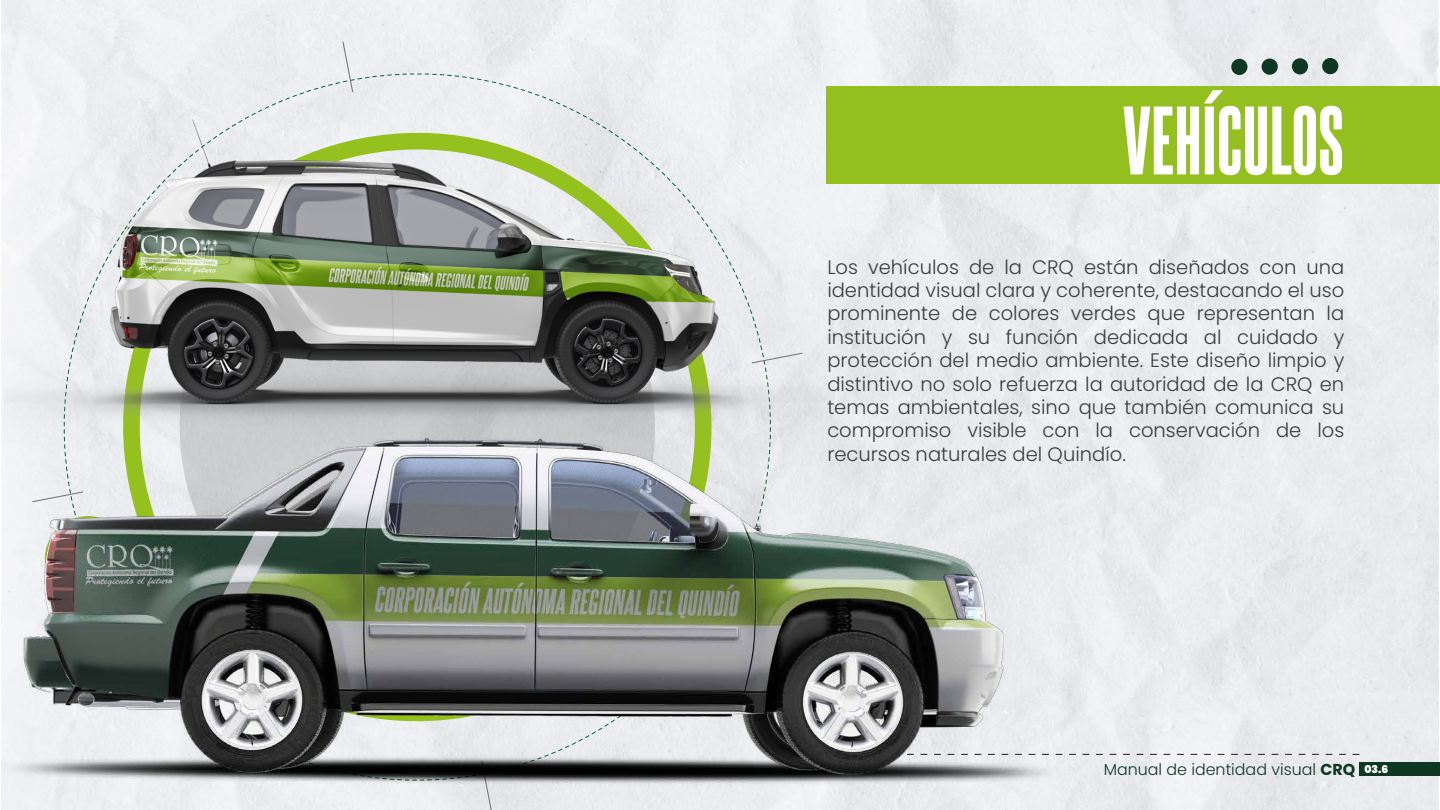
<style>
.page{position:relative;width:1440px;height:810px;background:#fff}
.page>*{position:absolute;margin:0;border:0;box-sizing:border-box;transform-origin:0 0}
.t1{font:82.5px "Steelfish Eb";color:#fff}
.t2{font:300 19.5px/23.4px "Poppins";color:#3c3c3b;text-align:justify}
.t3{font:300 15.83px "Poppins";color:#0e3822}
.s1{font-weight:700}
</style>
<div class="page">
<div style="left:1px;top:1px;width:1438px;height:808px;background:#ebedf0"></div>
<div style="left:4px;top:28px;width:831px;height:125px;background:#edeef1"></div>
<img style="left:1px;top:153px;width:1117px;height:657px">
<div style="left:827px;top:86px;width:613px;height:98px;background:#93bf1f"></div>
<div style="left:1322px;top:58px;width:16px;height:16px;background:#0e3822;border-radius:50%"></div>
<div style="left:1292px;top:58px;width:16px;height:17px;background:#0e3822;border-radius:50%"></div>
<div style="left:1262px;top:58px;width:16px;height:17px;background:#0e3822;border-radius:50%"></div>
<div style="left:1231px;top:59px;width:17px;height:16px;background:#0e3822;border-radius:50%"></div>
<svg style="left:907px;top:754px;width:452px;height:1px"></svg>
<div style="left:1359px;top:762px;width:81px;height:13px;background:#0e3822"></div>
<div style="left:1305px;top:184px;width:134px;height:565px;background:#eaebee"></div>
<h1 class="t1" style="left:1123px;top:81px;width:223px">VEHÍCULOS</h1>
<p class="t2" style="left:827px;top:255px;width:518px">Los vehículos de la CRQ están diseñados con una identidad visual clara y coherente, destacando el uso prominente de colores verdes que representan la institución y su función dedicada al cuidado y protección del medio ambiente. Este diseño limpio y distintivo no solo refuerza la autoridad de la CRQ en temas ambientales, sino que también comunica su compromiso visible con la conservación de los recursos naturales del Quindío.</p>
<p class="t3" style="left:1104px;top:761px;width:286px">Manual de identidad visual <span class="s1">CRQ</span> <sup>03.6</sup></p>
</div>
